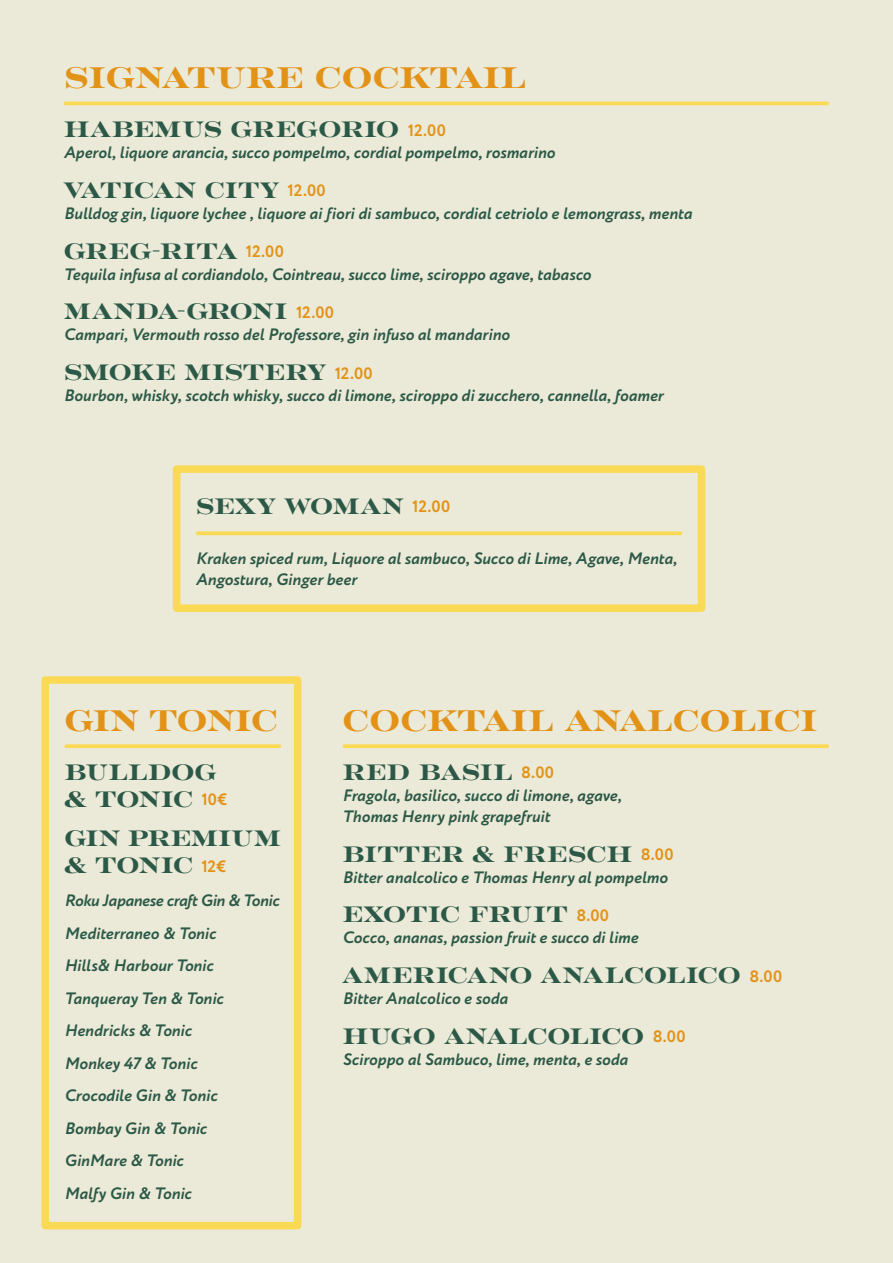
<style>
.page{position:relative;width:893px;height:1263px;background:#ebe9d7}
.page>*{position:absolute;margin:0;border:0;box-sizing:border-box;transform-origin:0 0}
.t1{font:30px "Rosella Solid";color:#e29217}
.t2{font:30px "Rosella Solid";letter-spacing:-.02em;color:#e29217}
.t3{font:22.5px/27px "Rosella Solid";letter-spacing:.005em;color:#2c5947}
.t4{font:22.5px "Rosella Solid";letter-spacing:.03em;color:#2c5947}
.t5{font:italic 700 16.5px/32.5px "Circe";color:#2c5947}
.s1{font-family:"Circe";font-weight:700;font-size:16.5px;color:#e29217}
</style>
<div class="page">
<svg style="left:66px;top:744px;width:213px;height:4px"></svg>
<div style="left:41px;top:676px;width:260px;height:553px;border:8px solid #fada55"></div>
<hr style="left:66px;top:102px;width:761px;height:3px;background:#fada55">
<div style="left:173px;top:465px;width:532px;height:147px;border:8px solid #fada55"></div>
<svg style="left:198px;top:531px;width:482px;height:4px;background:#f8db63"></svg>
<svg style="left:344px;top:744px;width:483px;height:4px;background:#f8db5f"></svg>
<h1 class="t1" style="left:64px;top:51px;width:464px">SIGNATURE COCKTAIL</h1>
<h2 class="t3" style="left:64px;top:114px;width:383px">HABEMUS GREGORIO <span class="s1">12.00</span></h2>
<p class="t5" style="left:64px;top:137px;width:493px">Aperol, liquore arancia, succo pompelmo, cordial pompelmo, rosmarino</p>
<h2 class="t3" style="left:64px;top:175px;width:263px">VATICAN CITY <span class="s1">12.00</span></h2>
<p class="t5" style="left:64px;top:198px;width:630px">Bulldog gin, liquore lychee , liquore ai fiori di sambuco, cordial cetriolo e lemongrass, menta</p>
<h2 class="t3" style="left:64px;top:235px;width:222px">GREG-RITA <span class="s1">12.00</span></h2>
<p class="t5" style="left:64px;top:258px;width:529px">Tequila infusa al cordiandolo, Cointreau, succo lime, sciroppo agave, tabasco</p>
<h2 class="t3" style="left:64px;top:296px;width:272px">MANDA-GRONI <span class="s1">12.00</span></h2>
<p class="t5" style="left:64px;top:319px;width:447px">Campari, Vermouth rosso del Professore, gin infuso al mandarino</p>
<h2 class="t3" style="left:64px;top:357px;width:310px">SMOKE MISTERY <span class="s1">12.00</span></h2>
<p class="t5" style="left:64px;top:380px;width:601px">Bourbon, whisky, scotch whisky, succo di limone, sciroppo di zucchero, cannella, foamer</p>
<h2 class="t4" style="left:196px;top:486px;width:256px">SEXY WOMAN <span class="s1">12.00</span></h2>
<p class="t5" style="left:196px;top:548px;width:483px;line-height:21px">Kraken spiced rum, Liquore al sambuco, Succo di Lime, Agave, Menta,<br>Angostura, Ginger beer</p>
<h1 class="t2" style="left:64px;top:694px;width:215px">GIN TONIC</h1>
<h2 class="t3" style="left:64px;top:756px;width:164px">BULLDOG &amp; TONIC <span class="s1">10€</span></h2>
<h2 class="t3" style="left:64px;top:823px;width:218px">GIN PREMIUM &amp; TONIC <span class="s1">12€</span></h2>
<p class="t5" style="left:64px;top:885px;width:217px">Roku Japanese craft Gin &amp; Tonic<br>Mediterraneo &amp; Tonic<br>Hills&amp; Harbour Tonic<br>Tanqueray Ten &amp; Tonic<br>Hendricks &amp; Tonic<br>Monkey 47 &amp; Tonic<br>Crocodile Gin &amp; Tonic<br>Bombay Gin &amp; Tonic<br>GinMare &amp; Tonic<br>Malfy Gin &amp; Tonic</p>
<h1 class="t1" style="left:343px;top:694px;width:477px">COCKTAIL ANALCOLICI</h1>
<h2 class="t3" style="left:343px;top:756px;width:213px">RED BASIL <span class="s1">8.00</span></h2>
<p class="t5" style="left:343px;top:785px;width:281px;line-height:21px">Fragola, basilico, succo di limone, agave,<br>Thomas Henry pink grapefruit</p>
<h2 class="t3" style="left:343px;top:838px;width:333px">BITTER &amp; FRESCH <span class="s1">8.00</span></h2>
<p class="t5" style="left:343px;top:861px;width:327px">Bitter analcolico e Thomas Henry al pompelmo</p>
<h2 class="t3" style="left:343px;top:899px;width:268px">EXOTIC FRUIT <span class="s1">8.00</span></h2>
<p class="t5" style="left:343px;top:922px;width:297px">Cocco, ananas, passion fruit e succo di lime</p>
<h2 class="t3" style="left:343px;top:960px;width:441px">AMERICANO ANALCOLICO <span class="s1">8.00</span></h2>
<p class="t5" style="left:343px;top:983px;width:167px">Bitter Analcolico e soda</p>
<h2 class="t3" style="left:343px;top:1021px;width:344px">HUGO ANALCOLICO <span class="s1">8.00</span></h2>
<p class="t5" style="left:343px;top:1044px;width:287px">Sciroppo al Sambuco, lime, menta, e soda</p>
</div>
